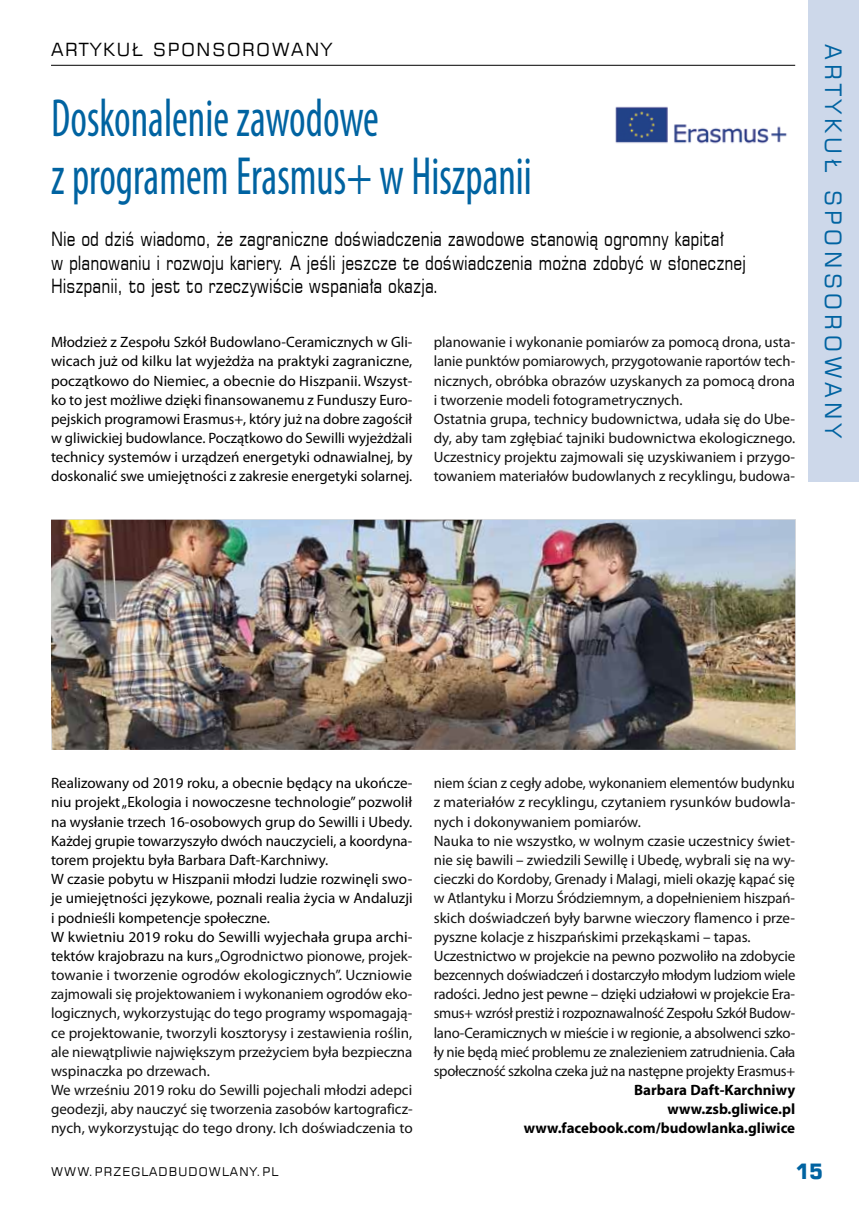
<style>
.page{position:relative;width:859px;height:1212px;background:#fff}
.page>*{position:absolute;margin:0;border:0;box-sizing:border-box;transform-origin:0 0}
.t1{font:condensed 54px/57.4px "Myriad Pro";color:#0063a1;scale:.8 1}
.t2{font:22.5px "Square 721 EU";letter-spacing:.2em;color:#0063a1}
.t3{font:700 21px "Square 721 EU";color:#0063a1;scale:.95 1}
.t4{font:19.5px/23.5px "Square 721 EU";color:#000;scale:.8 1}
.t5{font:18px "Square 721 EU";letter-spacing:.1em;color:#000}
.t6{font:15px/19.2px "Myriad Pro";color:#111}
.t7{font:15px/19.2px "Myriad Pro";color:#000;text-align:justify}
.t8{font:700 15px/19.2px "Myriad Pro";color:#000;text-align:right}
.t9{font:12px "Square 721 EU";letter-spacing:.1em;color:#000}
.s1{color:#000}
</style>
<div class="page">
<hr style="left:51px;top:65px;width:744px;height:1px;background:#000">
<div style="left:808px;top:0;width:51px;height:481px;background:#cdd8ea"></div>
<img style="left:51px;top:520px;width:744px;height:230px">
<img style="left:615px;top:106px;width:172px;height:38px">
<p class="t5" style="left:51px;top:38px;width:282px">ARTYKUŁ SPONSOROWANY</p>
<h2 class="t2" style="left:847px;top:44px;width:397px;rotate:90deg">ARTYKUŁ SPONSOROWANY</h2>
<h1 class="t1" style="left:51px;top:89px;width:602px">Doskonalenie zawodowe<br>z programem Erasmus+ w Hiszpanii</h1>
<h3 class="t4" style="left:51px;top:227px;width:870px">Nie od dziś wiadomo, że zagraniczne doświadczenia zawodowe stanowią ogromny kapitał<br>w planowaniu i rozwoju kariery. A jeśli jeszcze te doświadczenia można zdobyć w słonecznej<br>Hiszpanii, to jest to rzeczywiście wspaniała okazja.</h3>
<p class="t7" style="left:51px;top:332px;width:363px">Młodzież z Zespołu Szkół Budowlano-Ceramicznych w Gli&shy;wicach już od kilku lat wyjeżdża na praktyki zagraniczne, początkowo do Niemiec, a obecnie do Hiszpanii. Wszyst&shy;ko to jest możliwe dzięki finansowanemu z Funduszy Euro&shy;pejskich programowi Erasmus+, który już na dobre zagościł w gliwickiej budowlance. Początkowo do Sewilli wyjeżdżali technicy systemów i urządzeń energetyki odnawialnej, by doskonalić swe umiejętności z zakresie energetyki solarnej.</p>
<p class="t6" style="left:434px;top:332px;width:363px">planowanie i wykonanie pomiarów za pomocą drona, usta&shy;lanie punktów pomiarowych, przygotowanie raportów tech&shy;nicznych, obróbka obrazów uzyskanych za pomocą drona i tworzenie modeli fotogrametrycznych.<br>Ostatnia grupa, technicy budownictwa, udała się do Ube&shy;dy, aby tam zgłębiać tajniki budownictwa ekologicznego.<br>Uczestnicy projektu zajmowali się uzyskiwaniem i przygo&shy;towaniem materiałów budowlanych z recyklingu, budowa-</p>
<p class="t6" style="left:51px;top:773px;width:363px"><span class="s1">Realizowany od 2019 roku, a obecnie będący na ukończe&shy;niu projekt „Ekologia i nowoczesne technologie” pozwolił na wysłanie trzech 16-osobowych grup do Sewilli i Ubedy.<br>Każdej grupie towarzyszyło dwóch nauczycieli, a koordyna&shy;torem projektu była Barbara Daft-Karchniwy.<br>W czasie pobytu w Hiszpanii młodzi ludzie rozwinęli swo&shy;je umiejętności językowe, poznali realia życia w Andaluzji i podnieśli kompetencje społeczne.<br>W kwietniu 2019 roku do Sewilli wyjechała grupa archi&shy;tektów krajobrazu na kurs</span> „Ogrodnictwo pionowe, projek&shy;towanie i tworzenie ogrodów ekologicznych”. Uczniowie zajmowali się projektowaniem i wykonaniem ogrodów eko&shy;logicznych, wykorzystując do tego programy wspomagają&shy;ce projektowanie, tworzyli kosztorysy i zestawienia roślin, ale niewątpliwie największym przeżyciem była bezpieczna wspinaczka po drzewach.<br>We wrześniu 2019 roku do Sewilli pojechali młodzi adepci geodezji, aby nauczyć się tworzenia zasobów kartograficz&shy;nych, wykorzystując do tego drony. Ich doświadczenia to</p>
<p class="t6" style="left:434px;top:773px;width:363px">niem ścian z cegły adobe, wykonaniem elementów budynku z materiałów z recyklingu, czytaniem rysunków budowla&shy;nych i dokonywaniem pomiarów.<br>Nauka to nie wszystko, w wolnym czasie uczestnicy świet&shy;nie się bawili <span class="s1">–</span> zwiedzili Sewillę i Ubedę, wybrali się na wy&shy;cieczki do Kordoby, Grenady i Malagi, mieli okazję kąpać się w Atlantyku i Morzu Śródziemnym, a dopełnieniem hiszpań&shy;skich doświadczeń były barwne wieczory flamenco i prze&shy;pyszne kolacje z hiszpańskimi przekąskami <span class="s1">–</span> tapas.<br>Uczestnictwo w projekcie na pewno pozwoliło na zdobycie bezcennych doświadczeń i dostarczyło młodym ludziom wiele radości. Jedno jest pewne <span class="s1">–</span> dzięki udziałowi w projekcie Era&shy;smus+ wzrósł prestiż i rozpoznawalność Zespołu Szkół Budow&shy;lano-Ceramicznych w mieście i w regionie, a absolwenci szko&shy;ły nie będą mieć problemu ze znalezieniem zatrudnienia. Cała społeczność szkolna czeka już na następne projekty Erasmus+</p>
<p class="t8" style="left:524px;top:1080px;width:273px">Barbara Daft-Karchniwy www.zsb.gliwice.pl www.facebook.com/budowlanka.gliwice</p>
<p class="t9" style="left:51px;top:1164px;width:229px">www.przegladbudowlany.pl</p>
<h3 class="t3" style="left:795px;top:1158px;width:31px">15</h3>
</div>
